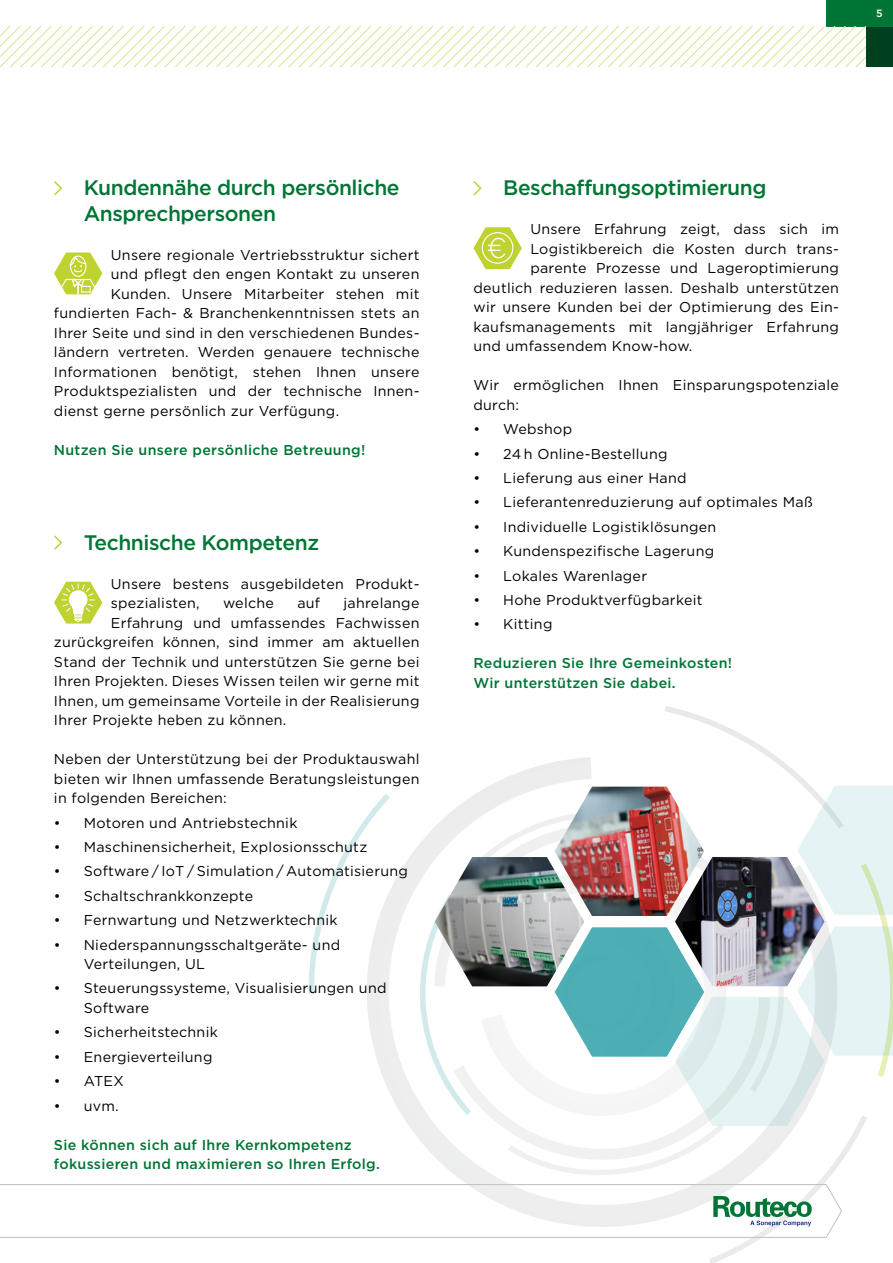
<style>
.page{position:relative;width:893px;height:1263px;background:#fff}
.page>*{position:absolute;margin:0;border:0;box-sizing:border-box;transform-origin:0 0}
.t1{font:300 28.5px "Gotham";color:#fff}
.t2{font:500 21px/25.2px "Gotham";letter-spacing:-.02em;color:#007535}
.t3{font:14.25px/19.5px "Gotham";letter-spacing:.02em;color:#000}
.t4{font:500 14.25px/19.5px "Gotham";letter-spacing:.02em;color:#007535}
.t5{font:500 10.5px "Gotham";color:#fff}
</style>
<div class="page">
<svg style="left:0;top:0;width:893px;height:67px"></svg>
<svg style="left:367px;top:791px;width:113px;height:393px"></svg>
<svg style="left:308px;top:794px;width:82px;height:199px"></svg>
<img style="left:435px;top:857px;width:45px;height:129px">
<svg style="left:54px;top:181px;width:8px;height:14px"></svg>
<svg style="left:54px;top:252px;width:48px;height:42px"></svg>
<svg style="left:54px;top:535px;width:8px;height:15px"></svg>
<svg style="left:54px;top:582px;width:48px;height:41px"></svg>
<svg style="left:473px;top:181px;width:9px;height:14px"></svg>
<svg style="left:473px;top:227px;width:49px;height:42px"></svg>
<div style="left:482px;top:232px;width:31px;height:32px;border:1px solid #fff;border-radius:50%"></div>
<svg style="left:0;top:1184px;width:480px;height:54px"></svg>
<svg style="left:480px;top:706px;width:413px;height:557px"></svg>
<p class="t5" style="left:876px;top:6px;width:8px">5</p>
<h2 class="t2" style="left:84px;top:175px;width:317px">Kundennähe durch persönliche<br>Ansprechpersonen</h2>
<p class="t3" style="left:111px;top:244px;width:310px">Unsere regionale Vertriebsstruktur sichert</p>
<p class="t3" style="left:111px;top:264px;width:310px">und pflegt den engen Kontakt zu unseren</p>
<p class="t3" style="left:111px;top:283px;width:310px">Kunden. Unsere Mitarbeiter stehen mit</p>
<p class="t3" style="left:54px;top:303px;width:367px">fundierten Fach- &amp; Branchenkenntnissen stets an</p>
<p class="t3" style="left:54px;top:322px;width:367px">Ihrer Seite und sind in den verschiedenen Bundes-</p>
<p class="t3" style="left:54px;top:342px;width:367px">ländern vertreten. Werden genauere technische</p>
<p class="t3" style="left:54px;top:361px;width:367px">Informationen benötigt, stehen Ihnen unsere</p>
<p class="t3" style="left:54px;top:381px;width:367px">Produktspezialisten und der technische Innen-</p>
<p class="t3" style="left:54px;top:400px;width:287px">dienst gerne persönlich zur Verfügung.</p>
<p class="t4" style="left:54px;top:440px;width:313px">Nutzen Sie unsere persönliche Betreuung!</p>
<h2 class="t2" style="left:84px;top:529px;width:237px">Technische Kompetenz</h2>
<p class="t3" style="left:111px;top:574px;width:310px">Unsere bestens ausgebildeten Produkt&shy;spezialisten,</p>
<p class="t3" style="left:223px;top:593px;width:52px">welche</p>
<p class="t3" style="left:297px;top:593px;width:24px">auf</p>
<p class="t3" style="left:344px;top:593px;width:77px">jahrelange</p>
<p class="t3" style="left:111px;top:613px;width:310px">Erfahrung und umfassendes Fachwissen</p>
<p class="t3" style="left:54px;top:632px;width:367px">zurückgreifen können, sind immer am aktuellen</p>
<p class="t3" style="left:54px;top:652px;width:367px">Stand der Technik und unterstützen Sie gerne bei</p>
<p class="t3" style="left:54px;top:671px;width:367px">Ihren Projekten. Dieses Wissen teilen wir gerne mit</p>
<p class="t3" style="left:54px;top:691px;width:367px">Ihnen, um gemeinsame Vorteile in der Realisierung</p>
<p class="t3" style="left:54px;top:710px;width:234px">Ihrer Projekte heben zu können.</p>
<p class="t3" style="left:54px;top:749px;width:367px;text-align:justify">Neben der Unterstützung bei der Produktauswahl bieten wir Ihnen umfassende Beratungsleistungen in folgenden Bereichen:</p>
<p class="t3" style="left:54px;top:812px;width:245px">• Motoren und Antriebstechnik</p>
<p class="t3" style="left:54px;top:837px;width:315px">• Maschinensicherheit, Explosionsschutz</p>
<p class="t3" style="left:54px;top:861px;width:355px">• Software / IoT / Simulation / Automatisierung</p>
<p class="t3" style="left:54px;top:886px;width:201px">• Schaltschrankkonzepte</p>
<p class="t3" style="left:54px;top:910px;width:285px">• Fernwartung und Netzwerktechnik</p>
<p class="t3" style="left:84px;top:934px;width:258px;text-indent:-30px">• Niederspannungsschaltgeräte- und<br>Verteilungen, UL</p>
<p class="t3" style="left:84px;top:978px;width:304px;text-indent:-30px">• Steuerungssysteme, Visualisierungen und<br>Software</p>
<p class="t3" style="left:54px;top:1022px;width:165px">• Sicherheitstechnik</p>
<p class="t3" style="left:54px;top:1047px;width:160px">• Energieverteilung</p>
<p class="t3" style="left:54px;top:1071px;width:71px">• ATEX</p>
<p class="t3" style="left:54px;top:1095px;width:66px">• uvm.</p>
<p class="t4" style="left:54px;top:1134px;width:327px">Sie können sich auf Ihre Kernkompetenz fokussieren und maximieren so Ihren Erfolg.</p>
<h2 class="t2" style="left:503px;top:175px;width:265px">Beschaffungsoptimierung</h2>
<p class="t3" style="left:530px;top:219px;width:310px">Unsere Erfahrung zeigt, dass sich im</p>
<p class="t3" style="left:530px;top:239px;width:310px">Logistikbereich die Kosten durch trans-</p>
<p class="t3" style="left:530px;top:258px;width:310px">parente Prozesse und Lageroptimierung</p>
<p class="t3" style="left:473px;top:278px;width:367px">deutlich reduzieren lassen. Deshalb unterstützen</p>
<p class="t3" style="left:473px;top:297px;width:367px">wir unsere Kunden bei der Optimierung des Ein-</p>
<p class="t3" style="left:473px;top:317px;width:367px">kaufsmanagements mit langjähriger Erfahrung</p>
<p class="t3" style="left:473px;top:336px;width:220px">und umfassendem Know-how.</p>
<p class="t3" style="left:473px;top:375px;width:367px">Wir ermöglichen Ihnen Einsparungspotenziale durch:</p>
<p class="t3" style="left:473px;top:419px;width:100px">• Webshop</p>
<p class="t3" style="left:473px;top:444px;width:196px">• 24 h Online-Bestellung</p>
<p class="t3" style="left:473px;top:468px;width:215px">• Lieferung aus einer Hand</p>
<p class="t3" style="left:473px;top:492px;width:341px">• Lieferantenreduzierung auf optimales Maß</p>
<p class="t3" style="left:473px;top:517px;width:244px">• Individuelle Logistiklösungen</p>
<p class="t3" style="left:473px;top:541px;width:242px">• Kundenspezifische Lagerung</p>
<p class="t3" style="left:473px;top:565px;width:175px">• Lokales Warenlager</p>
<p class="t3" style="left:473px;top:590px;width:231px">• Hohe Produktverfügbarkeit</p>
<p class="t3" style="left:473px;top:614px;width:80px">• Kitting</p>
<p class="t4" style="left:473px;top:653px;width:260px">Reduzieren Sie Ihre Gemeinkosten!<br>Wir unterstützen Sie dabei.</p>
<h1 class="t1" style="left:487px;top:229px;width:22px">€</h1>
</div>
